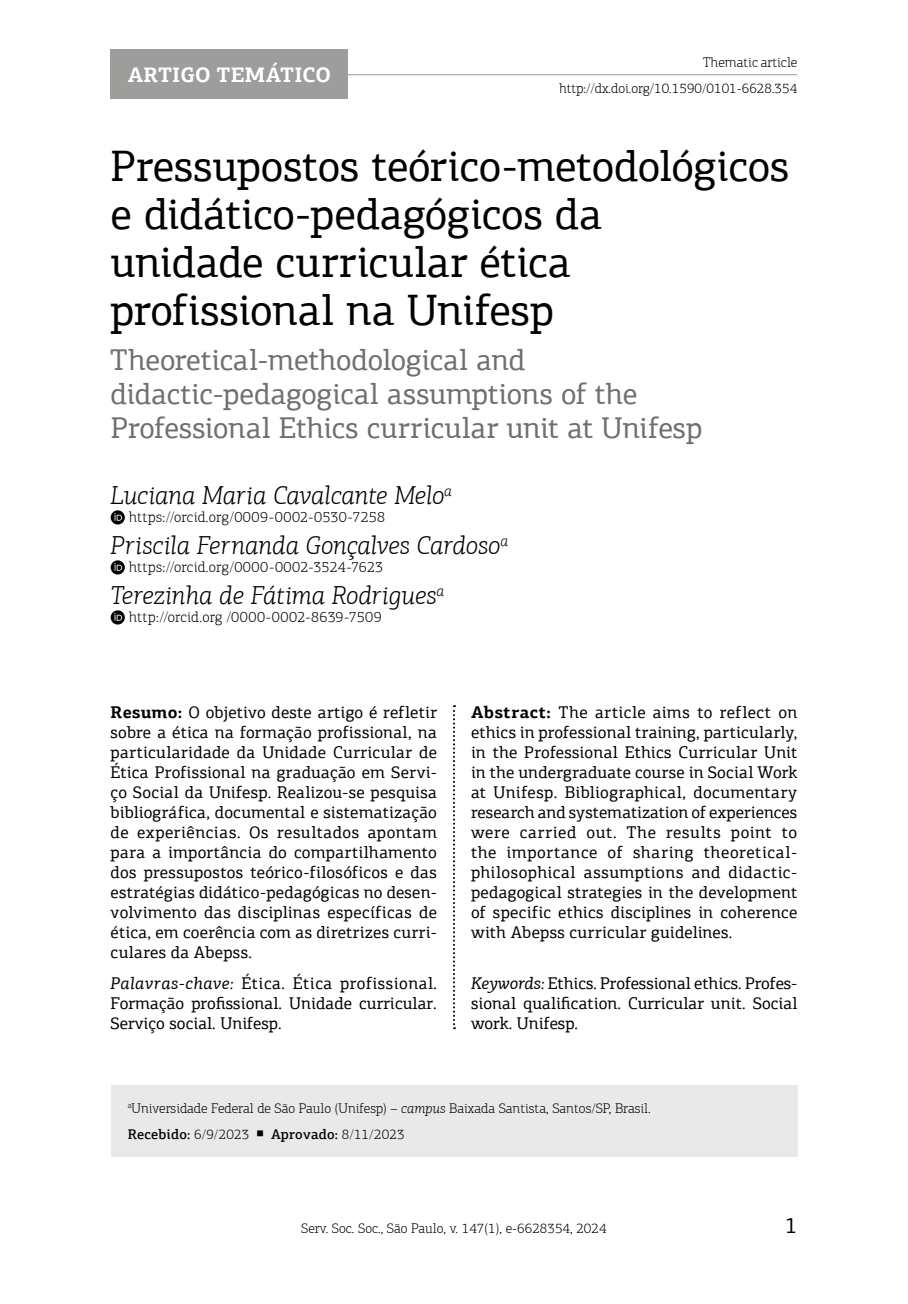
<style>
.page{position:relative;width:908px;height:1304px;background:#fff}
.page>*{position:absolute;margin:0;border:0;box-sizing:border-box;transform-origin:0 0}
.t1{font:44px/48px "PF Agora Slab Pro";letter-spacing:-.005em;color:#000}
.t2{font:30px/34px "PF Agora Slab Pro";letter-spacing:-.005em;color:#706f6f}
.t3{font:italic 300 26px "PF Agora Slab Pro";letter-spacing:-.01em;color:#000}
.t4{font:22px "PF Agora Slab Pro";color:#000}
.t5{font:700 21px "PF Agora Slab Pro";letter-spacing:.015em;color:#fff}
.t6{font:17px/20px "PF Agora Slab Pro";letter-spacing:.005em;color:#000;text-align:justify}
.t7{font:300 15px "PF Agora Slab Pro";letter-spacing:.015em;color:#000}
.t8{font:300 14px/26.6px "PF Agora Slab Pro";color:#000}
.s1{font-weight:700}
.s2{font-style:italic}
.s3{font-weight:500}
</style>
<div class="page">
<hr style="left:111px;top:74px;width:686px;height:1px;background:#9d9d9c">
<div style="left:111px;top:49px;width:237px;height:50px;background:#9d9d9c"></div>
<div style="left:111px;top:1085px;width:686px;height:71px;background:#e9e9e9"></div>
<svg style="left:111px;top:510px;width:14px;height:15px"></svg>
<svg style="left:114px;top:513px;width:8px;height:8px"></svg>
<svg style="left:111px;top:560px;width:14px;height:15px"></svg>
<svg style="left:114px;top:563px;width:8px;height:8px"></svg>
<svg style="left:111px;top:610px;width:14px;height:15px"></svg>
<svg style="left:114px;top:613px;width:8px;height:8px"></svg>
<svg style="left:453px;top:705px;width:2px;height:324px"></svg>
<p class="t5" style="left:128px;top:62px;width:205px">ARTIGO TEMÁTICO</p>
<p class="t8" style="left:703px;top:49px;width:95px">Thematic article</p>
<p class="t8" style="left:558px;top:76px;width:240px">http://dx.doi.org/10.1590/0101-6628.354</p>
<h1 class="t1" style="left:111px;top:142px;width:680px">Pressupostos teórico-metodológicos e didático-pedagógicos da<br>unidade curricular ética profissional na Unifesp</h1>
<h2 class="t2" style="left:111px;top:343px;width:592px">Theoretical-methodological and didactic‑pedagogical assumptions of the<br>Professional Ethics curricular unit at Unifesp</h2>
<h3 class="t3" style="left:111px;top:480px;width:343px">Luciana Maria Cavalcante Melo<sup>a</sup></h3>
<p class="t7" style="left:129px;top:508px;width:258px">https://orcid.org/0009-0002-0530-7258</p>
<h3 class="t3" style="left:111px;top:530px;width:399px">Priscila Fernanda Gonçalves Cardoso<sup>a</sup></h3>
<p class="t7" style="left:129px;top:558px;width:256px">https://orcid.org/0000-0002-3524-7623</p>
<h3 class="t3" style="left:111px;top:580px;width:335px">Terezinha de Fátima Rodrigues<sup>a</sup></h3>
<p class="t7" style="left:129px;top:608px;width:254px">http://orcid.org /0000-0002-8639-7509</p>
<p class="t6" style="left:111px;top:702px;width:328px"><span class="s1">Resumo:</span> O objetivo deste artigo é refletir sobre a ética na formação profissional, na particularidade da Unidade Curricular de Ética Profissional na graduação em Servi&shy;ço Social da Unifesp. Realizou-se pesquisa bibliográfica, documental e sistematização de experiências. Os resultados apontam para a importância do compartilhamento dos pressupostos teórico-filosóficos e das estratégias didático-pedagógicas no desen&shy;volvimento das disciplinas específicas de ética, em coerência com as diretrizes curri&shy;culares da Abepss.</p>
<p class="t6" style="left:111px;top:973px;width:328px"><span class="s2">Palavras-chave:</span> Ética. Ética profissional.<br>Formação profissional. Unidade curricular.<br>Serviço social. Unifesp.</p>
<p class="t6" style="left:471px;top:702px;width:328px"><span class="s1">Abstract:</span> The article aims to reflect on ethics in professional training, particularly, in the Professional Ethics Curricular Unit in the undergraduate course in Social Work at Unifesp. Bibliographical, documentary research and systematization of experiences were carried out. The results point to the importance of sharing theoretical&shy;philosophical assumptions and didactic&shy;pedagogical strategies in the development of specific ethics disciplines in coherence with Abepss curricular guidelines.</p>
<p class="t6" style="left:471px;top:973px;width:328px"><span class="s2">Keywords:</span> Ethics. Professional ethics. Profes&shy;sional qualification. Curricular unit. Social work. Unifesp.</p>
<p class="t8" style="left:128px;top:1094px;width:524px"><sup>a</sup>Universidade Federal de São Paulo (Unifesp) – <span class="s2">campus</span> Baixada Santista, Santos/SP, Brasil.<br><span class="s3">Recebido:</span> 6/9/2023 ■ <span class="s3">Aprovado:</span> 8/11/2023</p>
<p class="t8" style="left:301px;top:1215px;width:307px">Serv. Soc. Soc., São Paulo, v. 147(1), e-6628354, 2024</p>
<p class="t4" style="left:784px;top:1212px;width:14px">1</p>
</div>
